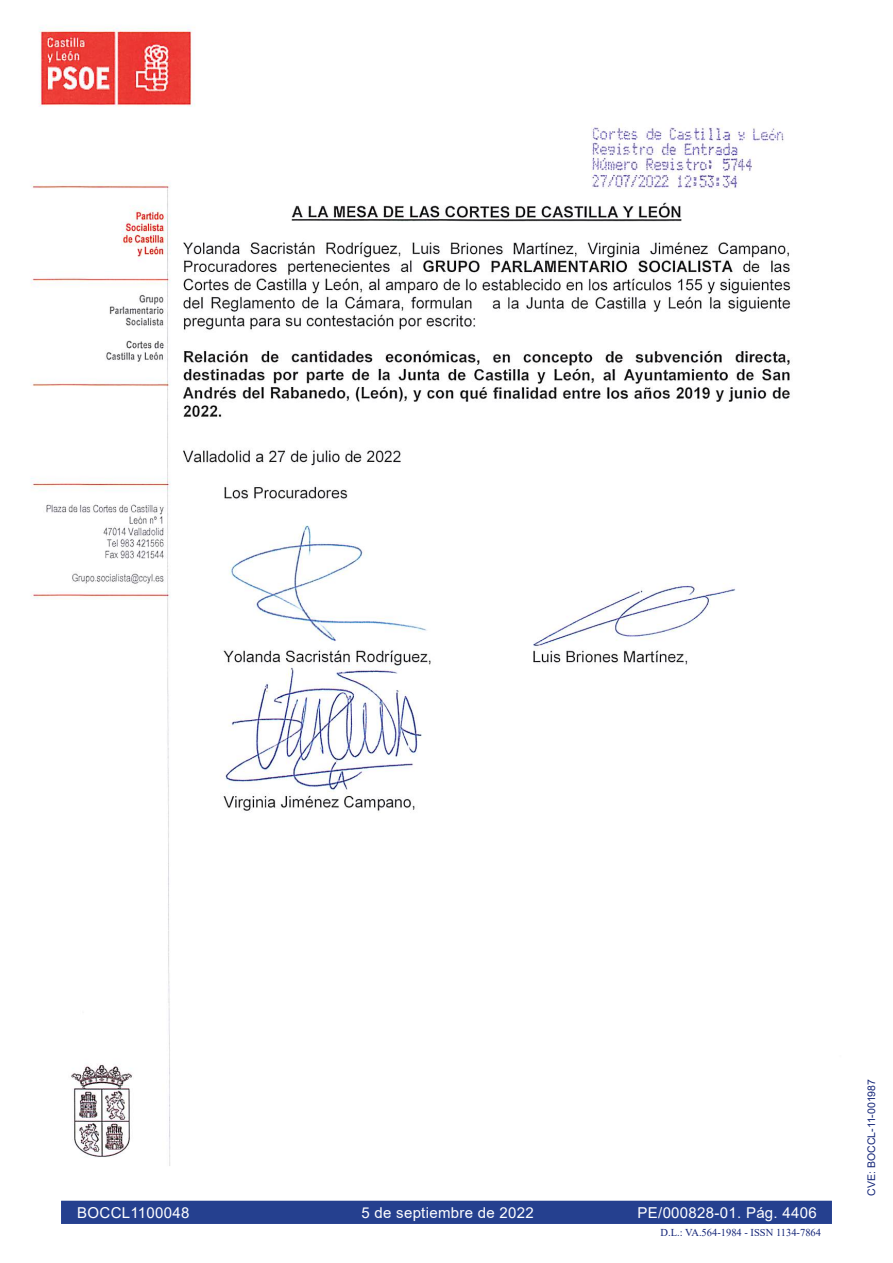
<style>
.page{position:relative;width:893px;height:1263px;background:#fff}
.page>*{position:absolute;margin:0;border:0;box-sizing:border-box;transform-origin:0 0}
.E_CVE{font:15px "Arial";letter-spacing:.02em;color:#fff}
.t1{font:10.5px "Times New Roman";color:#132477}
.t2{font:10.5px "Arial";color:#132477}
</style>
<div class="page">
<div style="left:60px;top:1200px;width:773px;height:25px;background:#25408f"></div>
<div style="left:60px;top:1199px;width:773px;height:26px;border:2px solid #fff"></div>
<img style="left:30px;top:27px;width:803px;height:1173px">
<p class="E_CVE" style="left:77px;top:1202px;width:114px">BOCCL1100048</p>
<p class="E_CVE" style="left:361px;top:1202px;width:174px">5 de septiembre de 2022</p>
<p class="E_CVE" style="left:638px;top:1202px;width:181px">PE/000828-01. Pág. 4406</p>
<p class="t1" style="left:661px;top:1225px;width:162px">D.L.: VA.564-1984 - ISSN 1134-7864</p>
<p class="t2" style="left:864px;top:1195px;width:118px;rotate:-90deg">CVE: BOCCL-11-001987</p>
</div>
